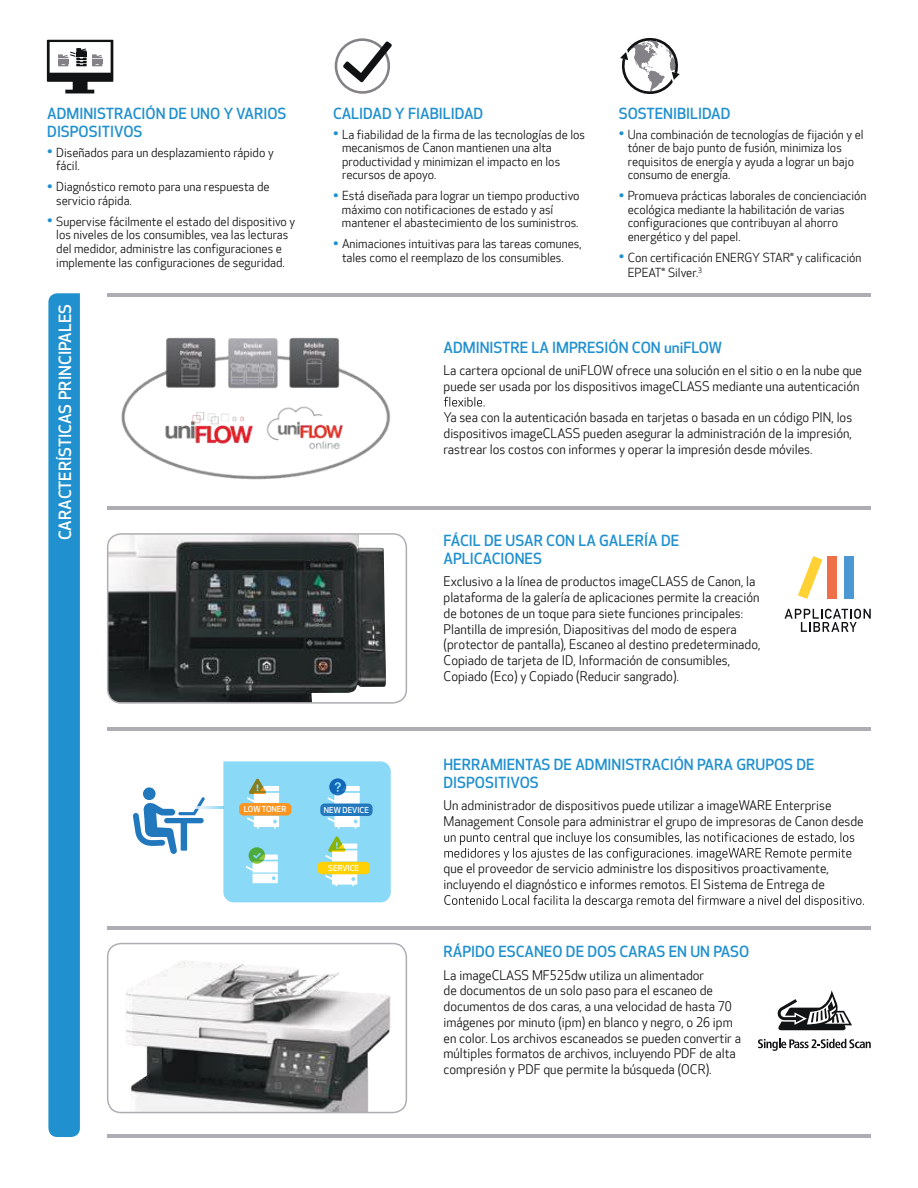
<style>
.page{position:relative;width:918px;height:1188px;background:#fff}
.page>*{position:absolute;margin:0;border:0;box-sizing:border-box;transform-origin:0 0}
.t1{font:500 16.5px "Optic Sans 301";color:#fff}
.t2{font:500 15px/18px "Optic Sans 301";color:#2090cf}
.t3{font:12.75px/15.8px "Optic Sans 201";color:#111213}
.t4{font:12px/13.5px "Optic Sans 201";color:#111213}
.t5{font:500 8.1px "Optic Sans 301";color:#fff}
.s1{font-size:15px;color:#2090cf}
</style>
<div class="page">
<img style="left:121px;top:337px;width:270px;height:143px">
<svg style="left:47px;top:40px;width:66px;height:53px"></svg>
<svg style="left:335px;top:38px;width:55px;height:56px"></svg>
<svg style="left:337px;top:41px;width:54px;height:50px"></svg>
<svg style="left:620px;top:37px;width:60px;height:57px"></svg>
<svg style="left:444px;top:397px;width:41px;height:10px"></svg>
<svg style="left:444px;top:832px;width:410px;height:29px"></svg>
<svg style="left:444px;top:895px;width:420px;height:13px"></svg>
<img style="left:109px;top:535px;width:277px;height:166px">
<div style="left:107px;top:533px;width:300px;height:171px;border:2px solid #aeadb3;border-radius:14px"></div>
<img style="left:108px;top:944px;width:298px;height:169px">
<div style="left:107px;top:943px;width:300px;height:170px;border:2px solid #aeadb3;border-radius:14px"></div>
<svg style="left:133px;top:761px;width:258px;height:141px"></svg>
<div style="left:239px;top:803px;width:52px;height:13px;background:#fa9521;border-radius:4px"></div>
<div style="left:318px;top:862px;width:52px;height:12px;background:#ffd103;border-radius:4px"></div>
<svg style="left:777px;top:990px;width:75px;height:40px"></svg>
<svg style="left:758px;top:1039px;width:113px;height:12px"></svg>
<div style="left:827px;top:557px;width:10px;height:42px;background:#ef6f48"></div>
<div style="left:844px;top:557px;width:10px;height:42px;background:#4c98d2"></div>
<svg style="left:798px;top:556px;width:24px;height:43px"></svg>
<svg style="left:785px;top:609px;width:86px;height:23px"></svg>
<div style="left:48px;top:293px;width:32px;height:844px;background:#2090cf"></div>
<hr style="left:107px;top:507px;width:764px;height:3px;background:#aeadb3">
<hr style="left:107px;top:293px;width:764px;height:3px;background:#aeadb3">
<hr style="left:107px;top:727px;width:764px;height:3px;background:#aeadb3">
<hr style="left:107px;top:926px;width:764px;height:3px;background:#aeadb3">
<hr style="left:107px;top:1134px;width:764px;height:3px;background:#aeadb3">
<p class="t2" style="left:47px;top:105px;width:241px">ADMINISTRACIÓN DE UNO Y VARIOS<br>DISPOSITIVOS</p>
<p class="t4" style="left:56px;top:146px;width:219px;text-indent:-9px"><span class="s1">•</span> Diseñados para un desplazamiento rápido y fácil.</p>
<p class="t4" style="left:56px;top:181px;width:215px;text-indent:-9px"><span class="s1">•</span> Diagnóstico remoto para una respuesta de servicio rápida.</p>
<p class="t4" style="left:47px;top:215px;width:250px;text-align:center"><span class="s1">•</span> Supervise fácilmente el estado del dispositivo y los niveles de los consumibles, vea las lecturas del medidor, administre las configuraciones e implemente las configuraciones de seguridad.</p>
<p class="t1" style="left:56px;top:540px;width:237px;rotate:-90deg">CARACTERÍSTICAS PRINCIPALES</p>
<p class="t2" style="left:333px;top:105px;width:152px">CALIDAD Y FIABILIDAD</p>
<p class="t4" style="left:342px;top:128px;width:245px;text-indent:-9px"><span class="s1">•</span> La fiabilidad de la firma de las tecnologías de los mecanismos de Canon mantienen una alta productividad y minimizan el impacto en los recursos de apoyo.</p>
<p class="t4" style="left:342px;top:190px;width:239px;text-indent:-9px"><span class="s1">•</span> Está diseñada para lograr un tiempo productivo máximo con notificaciones de estado y así mantener el abastecimiento de los suministros.</p>
<p class="t4" style="left:342px;top:237px;width:241px;line-height:14.2px;text-indent:-9px"><span class="s1">•</span> Animaciones intuitivas para las tareas comunes, tales como el reemplazo de los consumibles.</p>
<p class="t2" style="left:619px;top:105px;width:113px">SOSTENIBILIDAD</p>
<p class="t4" style="left:628px;top:128px;width:237px;text-indent:-9px"><span class="s1">•</span> Una combinación de tecnologías de fijación y el tóner de bajo punto de fusión, minimiza los requisitos de energía y ayuda a lograr un bajo consumo de energía.</p>
<p class="t4" style="left:628px;top:190px;width:240px;text-indent:-9px"><span class="s1">•</span> Promueva prácticas laborales de concienciación ecológica mediante la habilitación de varias configuraciones que contribuyan al ahorro energético y del papel.</p>
<p class="t4" style="left:628px;top:250px;width:235px;line-height:15px;text-indent:-9px"><span class="s1">•</span> Con certificación ENERGY STAR® y calificación<br>EPEAT® Silver.<sup>3</sup></p>
<p class="t2" style="left:444px;top:339px;width:280px">ADMINISTRE LA IMPRESIÓN CON uniFLOW</p>
<p class="t3" style="left:444px;top:363px;width:420px">La cartera opcional de uniFLOW ofrece una solución en el sitio o en la nube que puede ser usada por los dispositivos imageCLASS mediante una autenticación</p>
<p class="t3" style="left:444px;top:410px;width:410px;text-align:justify">Ya sea con la autenticación basada en tarjetas o basada en un código PIN, los dispositivos imageCLASS pueden asegurar la administración de la impresión, rastrear los costos con informes y operar la impresión desde móviles.</p>
<p class="t2" style="left:444px;top:532px;width:237px">FÁCIL DE USAR CON LA GALERÍA DE<br>APLICACIONES</p>
<p class="t3" style="left:444px;top:574px;width:319px">Exclusivo a la línea de productos imageCLASS de Canon, la plataforma de la galería de aplicaciones permite la creación de botones de un toque para siete funciones principales:<br>Plantilla de impresión, Diapositivas del modo de espera (protector de pantalla), Escaneo al destino predeterminado, Copiado de tarjeta de ID, Información de consumibles, Copiado (Eco) y Copiado (Reducir sangrado).</p>
<p class="t5" style="left:244px;top:805px;width:44px">LOW TONER</p>
<p class="t5" style="left:324px;top:805px;width:47px">NEW DEVICE</p>
<p class="t5" style="left:328px;top:863px;width:32px">SERVICE</p>
<p class="t2" style="left:444px;top:756px;width:373px">HERRAMIENTAS DE ADMINISTRACIÓN PARA GRUPOS DE<br>DISPOSITIVOS</p>
<p class="t3" style="left:444px;top:798px;width:422px">Un administrador de dispositivos puede utilizar a imageWARE Enterprise<br>Management Console para administrar el grupo de impresoras de Canon desde</p>
<p class="t3" style="left:444px;top:861px;width:387px">que el proveedor de servicio administre los dispositivos proactivamente, incluyendo el diagnóstico e informes remotos. El Sistema de Entrega de</p>
<p class="t2" style="left:444px;top:943px;width:307px">RÁPIDO ESCANEO DE DOS CARAS EN UN PASO</p>
<p class="t3" style="left:444px;top:968px;width:299px">La imageCLASS MF525dw utiliza un alimentador<br>de documentos de un solo paso para el escaneo de documentos de dos caras, a una velocidad de hasta 70 imágenes por minuto (ipm) en blanco y negro, o 26 ipm en color. Los archivos escaneados se pueden convertir a múltiples formatos de archivos, incluyendo PDF de alta compresión y PDF que permite la búsqueda (OCR).</p>
</div>
